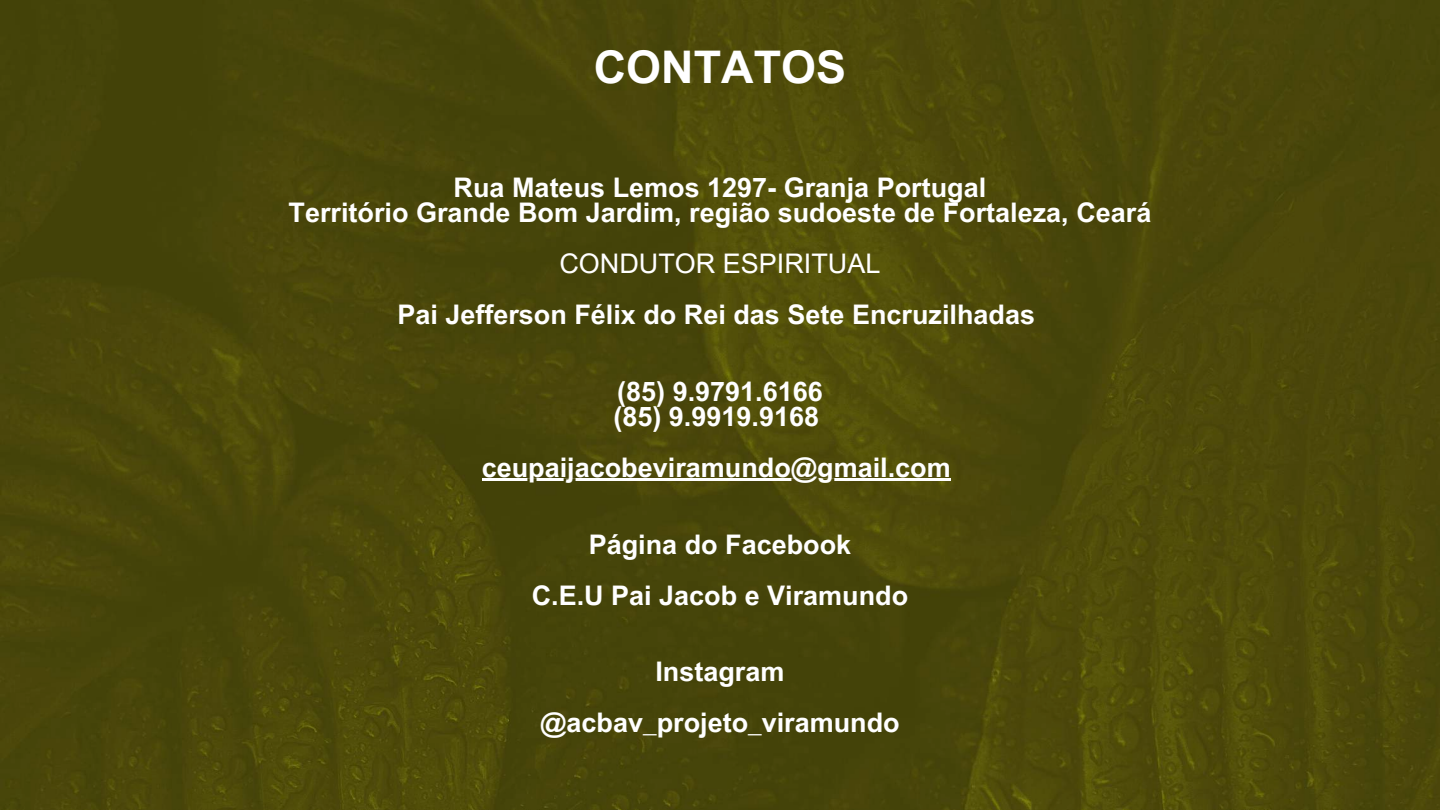
<style>
.page{position:relative;width:1440px;height:810px;background:#fff}
.page>*{position:absolute;margin:0;border:0;box-sizing:border-box;transform-origin:0 0}
.t1{font:700 45px "Arial MT Pro";color:#fff}
.t2{font:700 27px/25.5px "Arial MT Pro";color:#fff;text-align:center}
.t3{font:27px "Arial MT Pro";color:#fff}
</style>
<div class="page">
<img style="left:0;top:0;width:1440px;height:810px">
<hr style="left:482px;top:479px;width:469px;height:2px;background:#fff">
<h1 class="t1" style="left:594px;top:51px;width:254px">CONTATOS</h1>
<p class="t2" style="left:289px;top:178px;width:864px">Rua Mateus Lemos 1297- Granja Portugal<br>Território Grande Bom Jardim, região sudoeste de Fortaleza, Ceará</p>
<p class="t3" style="left:559px;top:253px;width:323px">CONDUTOR ESPIRITUAL</p>
<p class="t2" style="left:397px;top:305px;width:639px">Pai Jefferson Félix do Rei das Sete Encruzilhadas</p>
<p class="t2" style="left:613px;top:382px;width:211px;text-align:left">(85) 9.9791.6166 (85) 9.9919.9168</p>
<p class="t2" style="left:482px;top:458px;width:470px">ceupaijacobeviramundo@gmail.com</p>
<p class="t2" style="left:532px;top:522px;width:378px;line-height:51px">Página do Facebook<br>C.E.U Pai Jacob e Viramundo</p>
<p class="t2" style="left:540px;top:649px;width:361px;line-height:51px">Instagram @acbav_projeto_viramundo</p>
</div>
